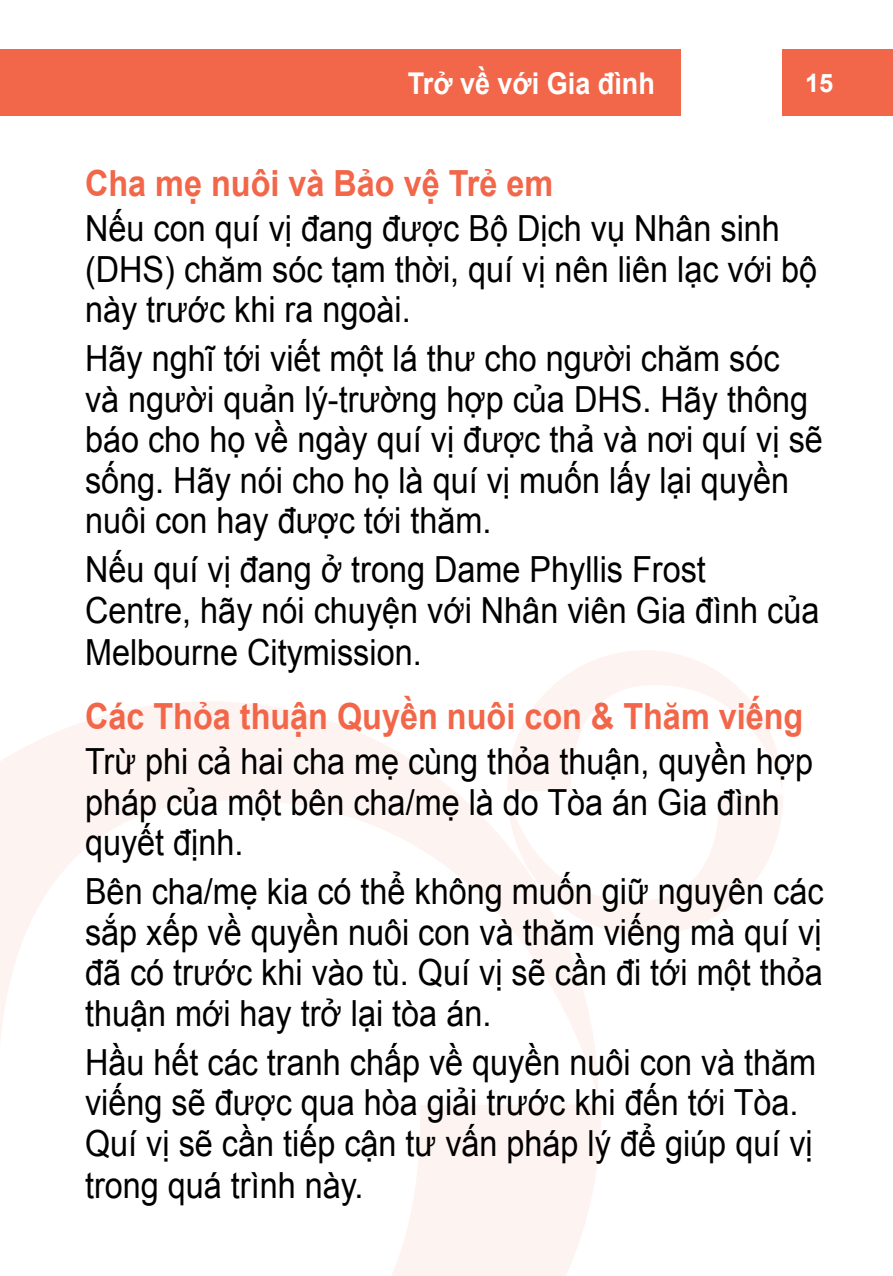
<style>
.page{position:relative;width:893px;height:1276px;background:#fff}
.page>*{position:absolute;margin:0;border:0;box-sizing:border-box;transform-origin:0 0}
.t1{font:36px/40.5px "Arial";color:#000;scale:.9 1}
.t2{font:700 36px "Arial";color:#f26649;scale:.9 1}
.t3{font:700 30px "Arial";color:#fff;scale:.9 1}
.t4{font:700 25.5px "Arial";color:#fff}
</style>
<div class="page">
<svg style="left:0;top:701px;width:598px;height:394px"></svg>
<svg style="left:392px;top:1105px;width:209px;height:171px;fill:#fdf3f0"></svg>
<div style="left:782px;top:49px;width:111px;height:67px;background:#f26649"></div>
<div style="left:0;top:49px;width:680px;height:67px;background:#f26649"></div>
<svg style="left:507px;top:650px;width:276px;height:286px"></svg>
<p class="t3" style="left:408px;top:63px;width:276px">Trở về với Gia đình</p>
<p class="t4" style="left:805px;top:66px;width:30px">15</p>
<p class="t2" style="left:85px;top:160px;width:522px">Cha mẹ nuôi và Bảo vệ Trẻ em</p>
<p class="t1" style="left:85px;top:209px;width:815px">Nếu con quí vị đang được Bộ Dịch vụ Nhân sinh (DHS) chăm sóc tạm thời, quí vị nên liên lạc với bộ này trước khi ra ngoài.</p>
<p class="t1" style="left:85px;top:339px;width:821px">Hãy nghĩ tới viết một lá thư cho người chăm sóc<br>và người quản lý-trường hợp của DHS. Hãy thông báo cho họ về ngày quí vị được thả và nơi quí vị sẽ sống. Hãy nói cho họ là quí vị muốn lấy lại quyền nuôi con hay được tới thăm.</p>
<p class="t1" style="left:85px;top:549px;width:818px;line-height:41.4px">Nếu quí vị đang ở trong Dame Phyllis Frost<br>Centre, hãy nói chuyện với Nhân viên Gia đình của<br>Melbourne Citymission.</p>
<p class="t2" style="left:85px;top:693px;width:800px">Các Thỏa thuận Quyền nuôi con &amp; Thăm viếng</p>
<p class="t1" style="left:85px;top:741px;width:810px">Trừ phi cả hai cha mẹ cùng thỏa thuận, quyền hợp pháp của một bên cha/mẹ là do Tòa án Gia đình quyết định.</p>
<p class="t1" style="left:85px;top:871px;width:822px;text-align:justify">Bên cha/mẹ kia có thể không muốn giữ nguyên các sắp xếp về quyền nuôi con và thăm viếng mà quí vị đã có trước khi vào tù. Quí vị sẽ cần đi tới một thỏa thuận mới hay trở lại tòa án.</p>
<p class="t1" style="left:85px;top:1041px;width:814px">Hầu hết các tranh chấp về quyền nuôi con và thăm viếng sẽ được qua hòa giải trước khi đến tới Tòa.<br>Quí vị sẽ cần tiếp cận tư vấn pháp lý để giúp quí vị trong quá trình này.</p>
</div>
